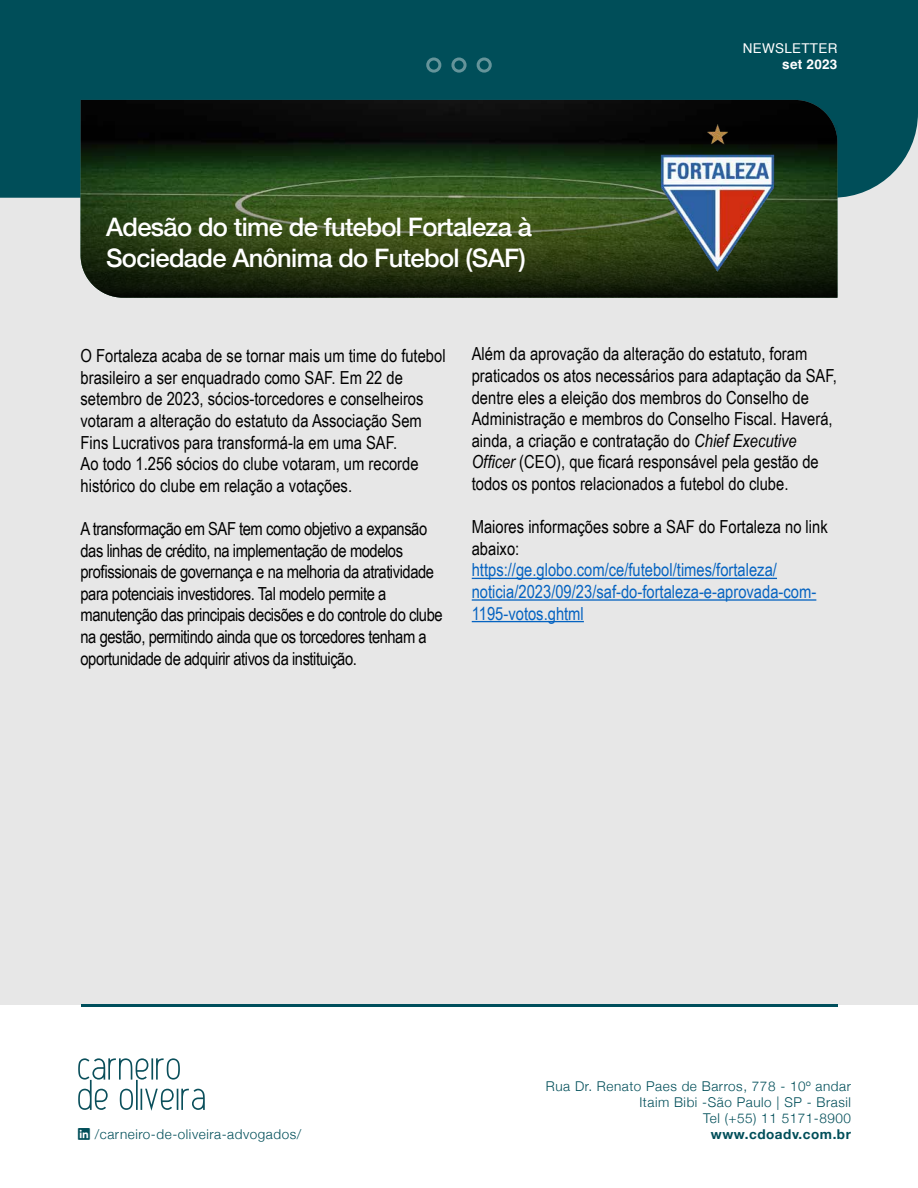
<style>
.page{position:relative;width:918px;height:1188px;background:#fff}
.page>*{position:absolute;margin:0;border:0;box-sizing:border-box;transform-origin:0 0}
.t1{font:500 25.5px/30.6px "Helvetica Neue";letter-spacing:-.025em;color:#fff}
.t2{font:18px/21.6px "Arial Narrow";color:#000}
.t3{font:18px/21.6px "Arial Narrow";letter-spacing:-.025em;color:#000}
.t4{font:18px/21.6px "Arial Narrow";color:#0563c1}
.t5{font:300 13.5px/16.2px "Helvetica Neue";letter-spacing:.04em;color:#004e59;text-align:right}
.t6{font:700 13.5px "Helvetica Neue";letter-spacing:.04em;color:#004e59}
.t7{font:13.5px "Helvetica";letter-spacing:.02em;color:#fff}
.t8{font:700 13.5px "Helvetica";letter-spacing:.02em;color:#fff}
.s1{font-style:italic}
</style>
<div class="page">
<div style="left:0;top:13px;width:918px;height:992px;background:#e7e7e7"></div>
<div style="left:0;top:0;width:918px;height:198px;background:#004e59"></div>
<div style="left:81px;top:100px;width:756px;height:25px;background:#090909"></div>
<svg style="left:81px;top:125px;width:756px;height:173px;background:#233714"></svg>
<hr style="left:81px;top:1004px;width:756px;height:2px;background:#004f5c">
<hr style="left:472px;top:578px;width:305px;height:1px;background:#0563c1">
<hr style="left:472px;top:599px;width:344px;height:2px;background:#0563c1">
<hr style="left:472px;top:621px;width:112px;height:1px;background:#0563c1">
<svg style="left:78px;top:1058px;width:127px;height:53px"></svg>
<div style="left:451px;top:58px;width:16px;height:15px;border:3px solid #fff;border-radius:50%"></div>
<div style="left:477px;top:58px;width:15px;height:15px;border:3px solid #fff;border-radius:50%"></div>
<div style="left:426px;top:58px;width:15px;height:15px;border:3px solid #fff;border-radius:50%"></div>
<img style="left:660px;top:122px;width:115px;height:152px">
<h1 class="t1" style="left:106px;top:210px;width:427px">Adesão do time de futebol Fortaleza à<br>Sociedade Anônima do Futebol (SAF)</h1>
<p class="t7" style="left:743px;top:38px;width:96px">NEWSLETTER</p>
<p class="t8" style="left:782px;top:56px;width:57px">set 2023</p>
<p class="t2" style="left:81px;top:344px;width:367px">O Fortaleza acaba de se tornar mais um time do futebol brasileiro a ser enquadrado como SAF. Em 22 de setembro de 2023, sócios-torcedores e conselheiros votaram a alteração do estatuto da Associação Sem Fins Lucrativos para transformá-la em uma SAF.<br>Ao todo 1.256 sócios do clube votaram, um recorde histórico do clube em relação a votações.</p>
<p class="t3" style="left:81px;top:517px;width:364px">A transformação em SAF tem como objetivo a expansão das linhas de crédito, na implementação de modelos profissionais de governança e na melhoria da atratividade para potenciais investidores. Tal modelo permite a manutenção das principais decisões e do controle do clube na gestão, permitindo ainda que os torcedores tenham a oportunidade de adquirir ativos da instituição.</p>
<p class="t2" style="left:472px;top:343px;width:367px">Além da aprovação da alteração do estatuto, foram praticados os atos necessários para adaptação da SAF, dentre eles a eleição dos membros do Conselho de Administração e membros do Conselho Fiscal. Haverá, ainda, a criação e contratação do <span class="s1">Chief Executive Officer</span> (CEO), que ficará responsável pela gestão de todos os pontos relacionados a futebol do clube.</p>
<p class="t2" style="left:472px;top:515px;width:358px">Maiores informações sobre a SAF do Fortaleza no link abaixo:</p>
<p class="t4" style="left:472px;top:559px;width:346px">https://ge.globo.com/ce/futebol/times/fortaleza/ noticia/2023/09/23/saf-do-fortaleza-e-aprovada-com-<br>1195-votos.ghtml</p>
<p class="t5" style="left:546px;top:1077px;width:307px">Rua Dr. Renato Paes de Barros, 778 - 10º andar<br>Itaim Bibi -São Paulo | SP - Brasil<br>Tel (+55) 11 5171-8900</p>
<p class="t5" style="left:95px;top:1126px;width:208px">/carneiro-de-oliveira-advogados/</p>
<p class="t6" style="left:711px;top:1124px;width:142px">www.cdoadv.com.br</p>
</div>
